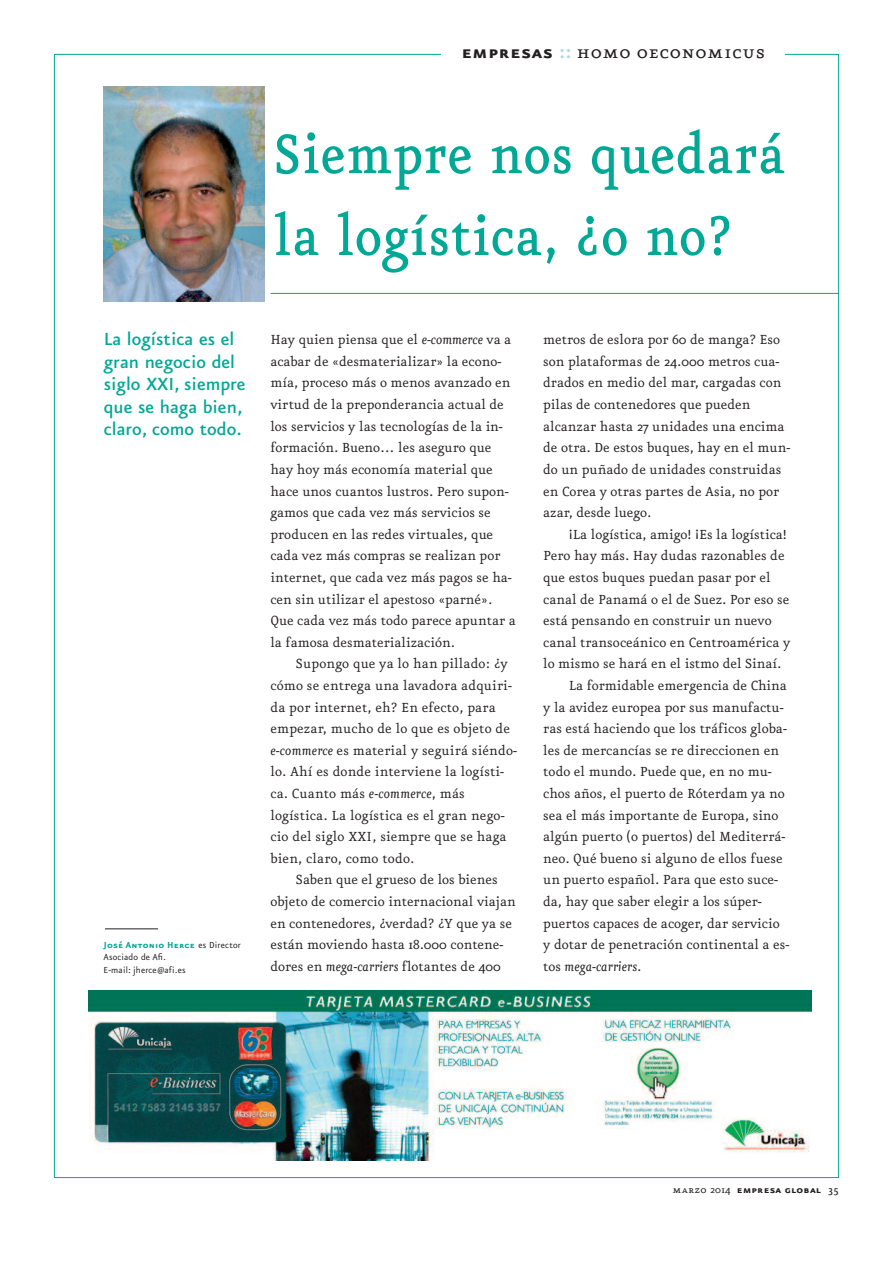
<style>
.page{position:relative;width:893px;height:1263px;background:#fff}
.page>*{position:absolute;margin:0;border:0;box-sizing:border-box;transform-origin:0 0}
.t1{font:500 66px/81.8px "Eureka";letter-spacing:.01em;color:#00a895;scale:.9 1}
.t2{font:21.9px "Eureka Small Caps";letter-spacing:.025em;color:#231f20}
.t3{font:500 21px/22.5px "Eureka Sans";color:#00a895}
.t4{font:15.75px/21.6px "Eureka";color:#231f20}
.t5{font:italic 15.75px "Eureka";color:#231f20}
.t6{font:12px "Eureka Sans Bold Caps";letter-spacing:.025em;color:#231f20}
.t7{font:10.5px/12.8px "Eureka Sans";letter-spacing:.015em;color:#231f20}
.t8{font:10.5px "Eureka Sans Bold Caps";letter-spacing:.015em;color:#00a895}
.s1{font-family:"Eureka Sans Bold Caps"}
.s2{font-family:"Eureka Sans Bold Caps";color:#acd6e9}
.s3{font-style:italic}
.s4{font-family:"Eureka Sans";color:#231f20}
.s5{font-style:normal}
.s6{font-family:"Eureka Small Caps"}
.s7{font-family:"Eureka"}
.s8{font-family:"Eureka";font-weight:500}
</style>
<div class="page">
<div style="left:75px;top:989px;width:749px;height:173px;background:linear-gradient(to bottom,#f5faf9,#fff)"></div>
<img style="left:88px;top:991px;width:723px;height:170px">
<img style="left:104px;top:87px;width:160px;height:215px">
<hr style="left:270px;top:293px;width:569px;height:1px;background:#00a895">
<hr style="left:105px;top:928px;width:53px;height:1px;background:#231f20">
<h2 class="t2" style="left:461px;top:41px;width:305px"><span class="s1">empresas</span> <span class="s2">::</span> homo oeconomicus</h2>
<h1 class="t1" style="left:273px;top:116px;width:570px">Siempre nos quedará la logística, ¿o no?</h1>
<h3 class="t3" style="left:104px;top:327px;width:143px">La logística es el gran negocio del siglo XXI, siempre que se haga bien, claro, como todo.</h3>
<p class="t4" style="left:270px;top:330px;width:247px">Hay quien piensa que el <span class="s3">e-commerce</span> va a acabar de «desmaterializar» la econo&shy;mía, proceso más o menos avanzado en virtud de la preponderancia actual de los servicios y las tecnologías de la in&shy;formación. Bueno… les aseguro que hay hoy más economía material que hace unos cuantos lustros. Pero supon&shy;gamos que cada vez más servicios se producen en las redes virtuales, que cada vez más compras se realizan por internet, que cada vez más pagos se ha&shy;cen sin utilizar el apestoso «parné».<br>Que cada vez más todo parece apuntar a la famosa desmaterialización.</p>
<p class="t4" style="left:270px;top:654px;width:248px;text-indent:26px">Supongo que ya lo han pillado: ¿y cómo se entrega una lavadora adquiri&shy;da por internet, eh? En efecto, para empezar, mucho de lo que es objeto de <span class="s3">e-commerce</span> es material y seguirá siéndo&shy;lo. Ahí es donde interviene la logísti&shy;ca. Cuanto más <span class="s3">e-commerce</span>, más logística. La logística es el gran nego&shy;cio del siglo XXI, siempre que se haga bien, claro, como todo.</p>
<p class="t4" style="left:270px;top:870px;width:247px;text-indent:26px">Saben que el grueso de los bienes objeto de comercio internacional viajan en contenedores, ¿verdad? ¿Y que ya se están moviendo hasta 18.000 contene&shy;dores en <span class="s3">mega-carriers</span> flotantes de 400</p>
<p class="t8" style="left:104px;top:939px;width:139px">José Antonio Herce <span class="s4">es Director</span></p>
<p class="t7" style="left:104px;top:951px;width:84px">Asociado de Afi.<br>E-mail: jherce@afi.es</p>
<p class="t4" style="left:543px;top:330px;width:249px">metros de eslora por 60 de manga? Eso son plataformas de 24.000 metros cua&shy;drados en medio del mar, cargadas con pilas de contenedores que pueden alcanzar hasta 27 unidades una encima de otra. De estos buques, hay en el mun&shy;do un puñado de unidades construidas en Corea y otras partes de Asia, no por azar, desde luego.</p>
<p class="t4" style="left:569px;top:524px;width:220px">¡La logística, amigo! ¡Es la logística!</p>
<p class="t4" style="left:543px;top:546px;width:243px">Pero hay más. Hay dudas razonables de</p>
<p class="t4" style="left:543px;top:567px;width:229px">que estos buques puedan pasar por el</p>
<p class="t4" style="left:543px;top:589px;width:248px">canal de Panamá o el de Suez. Por eso se</p>
<p class="t4" style="left:543px;top:610px;width:230px">está pensando en construir un nuevo</p>
<p class="t4" style="left:543px;top:632px;width:249px">canal transoceánico en Centroamérica y</p>
<p class="t4" style="left:543px;top:654px;width:240px">lo mismo se hará en el istmo del Sinaí.</p>
<p class="t4" style="left:569px;top:675px;width:220px">La formidable emergencia de China</p>
<p class="t4" style="left:543px;top:697px;width:242px">y la avidez europea por sus manufactu-</p>
<p class="t4" style="left:543px;top:718px;width:245px">ras está haciendo que los tráficos globa-</p>
<p class="t4" style="left:543px;top:740px;width:237px">les de mercancías se re direccionen en</p>
<p class="t4" style="left:543px;top:762px;width:230px">todo el mundo. Puede que, en no mu-</p>
<p class="t4" style="left:543px;top:783px;width:243px">chos años, el puerto de Róterdam ya no</p>
<p class="t4" style="left:543px;top:805px;width:237px">sea el más importante de Europa, sino</p>
<p class="t4" style="left:543px;top:826px;width:244px">algún puerto (o puertos) del Mediterrá-</p>
<p class="t4" style="left:543px;top:848px;width:241px">neo. Qué bueno si alguno de ellos fuese</p>
<p class="t4" style="left:543px;top:870px;width:236px">un puerto español. Para que esto suce-</p>
<p class="t4" style="left:543px;top:891px;width:220px">da, hay que saber elegir a los súper-</p>
<p class="t4" style="left:543px;top:913px;width:238px">puertos capaces de acoger, dar servicio</p>
<p class="t4" style="left:543px;top:934px;width:248px">y dotar de penetración continental a es-</p>
<p class="t5" style="left:543px;top:959px;width:100px"><span class="s5">tos</span> mega-carriers<span class="s5">.</span></p>
<p class="t6" style="left:672px;top:1184px;width:167px"><span class="s6">marzo</span> <span class="s7">2014</span> empresa global <span class="s8">35</span></p>
</div>
